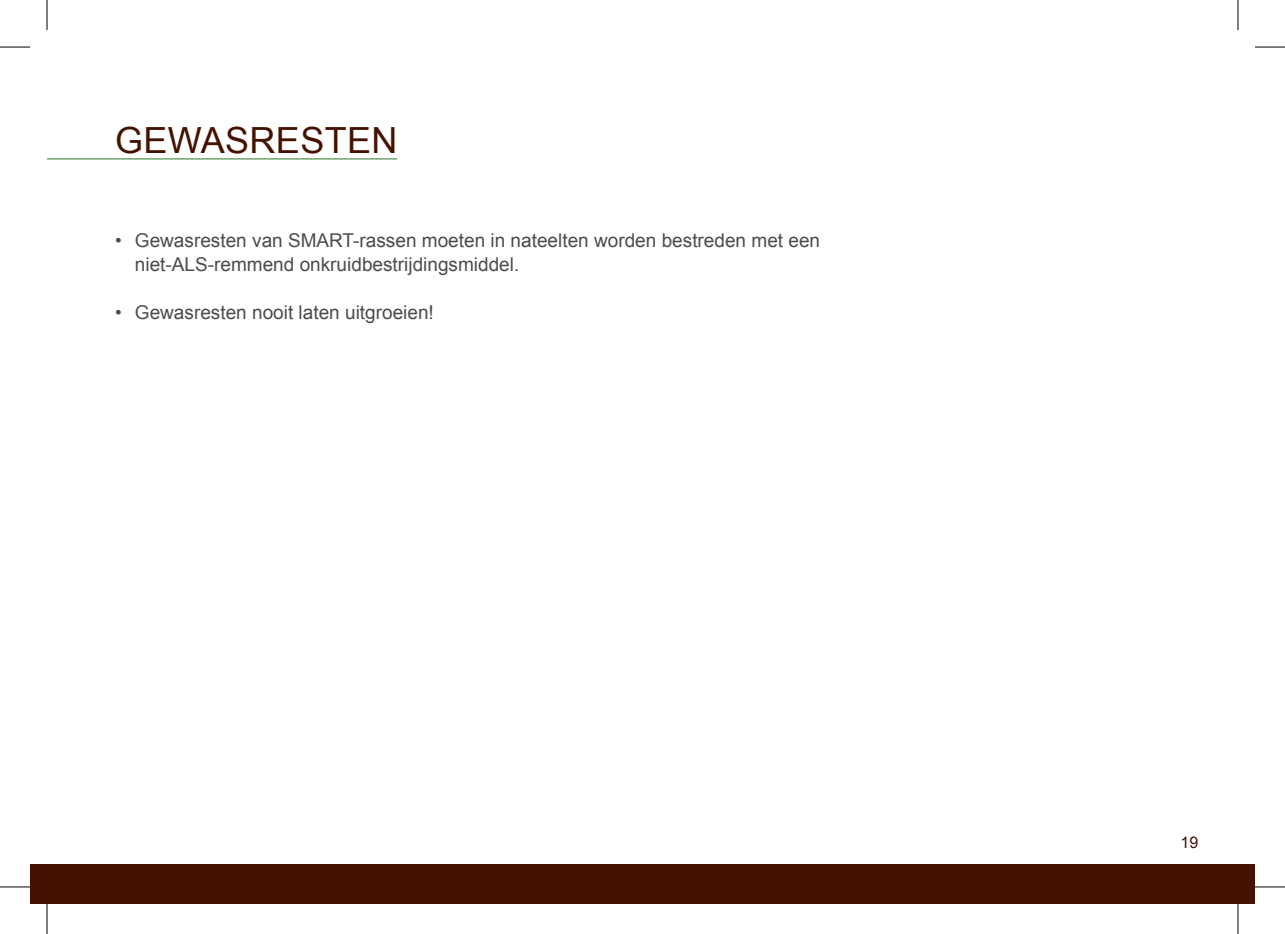
<style>
.page{position:relative;width:1285px;height:934px;background:#fff}
.page>*{position:absolute;margin:0;border:0;box-sizing:border-box;transform-origin:0 0}
.t1{font:36px "Arial";letter-spacing:.01em;color:#451200}
.t2{font:19px/24px "Arial";color:#4b4c4d}
.t3{font:16px "Arial";color:#451200}
</style>
<div class="page">
<div style="left:30px;top:864px;width:1225px;height:39px;background:#451200"></div>
<hr style="left:47px;top:158px;width:350px;height:1px;background:#297528">
<hr style="left:0;top:47px;width:30px;height:1px;background:#000">
<hr style="left:1255px;top:47px;width:30px;height:1px;background:#000">
<hr style="left:0;top:886px;width:30px;height:1px;background:#000">
<hr style="left:1255px;top:886px;width:30px;height:1px;background:#000">
<hr style="left:47px;top:0;width:1px;height:30px;background:#000">
<hr style="left:47px;top:903px;width:1px;height:30px;background:#000">
<hr style="left:1237px;top:0;width:1px;height:30px;background:#000">
<hr style="left:1237px;top:903px;width:1px;height:30px;background:#000">
<h1 class="t1" style="left:115px;top:116px;width:284px">GEWASRESTEN</h1>
<p class="t2" style="left:135px;top:228px;width:687px;text-indent:-20px">• Gewasresten van SMART-rassen moeten in nateelten worden bestreden met een niet-ALS-remmend onkruidbestrijdingsmiddel.</p>
<p class="t2" style="left:115px;top:300px;width:320px">• Gewasresten nooit laten uitgroeien!</p>
<p class="t3" style="left:1180px;top:831px;width:19px">19</p>
</div>
